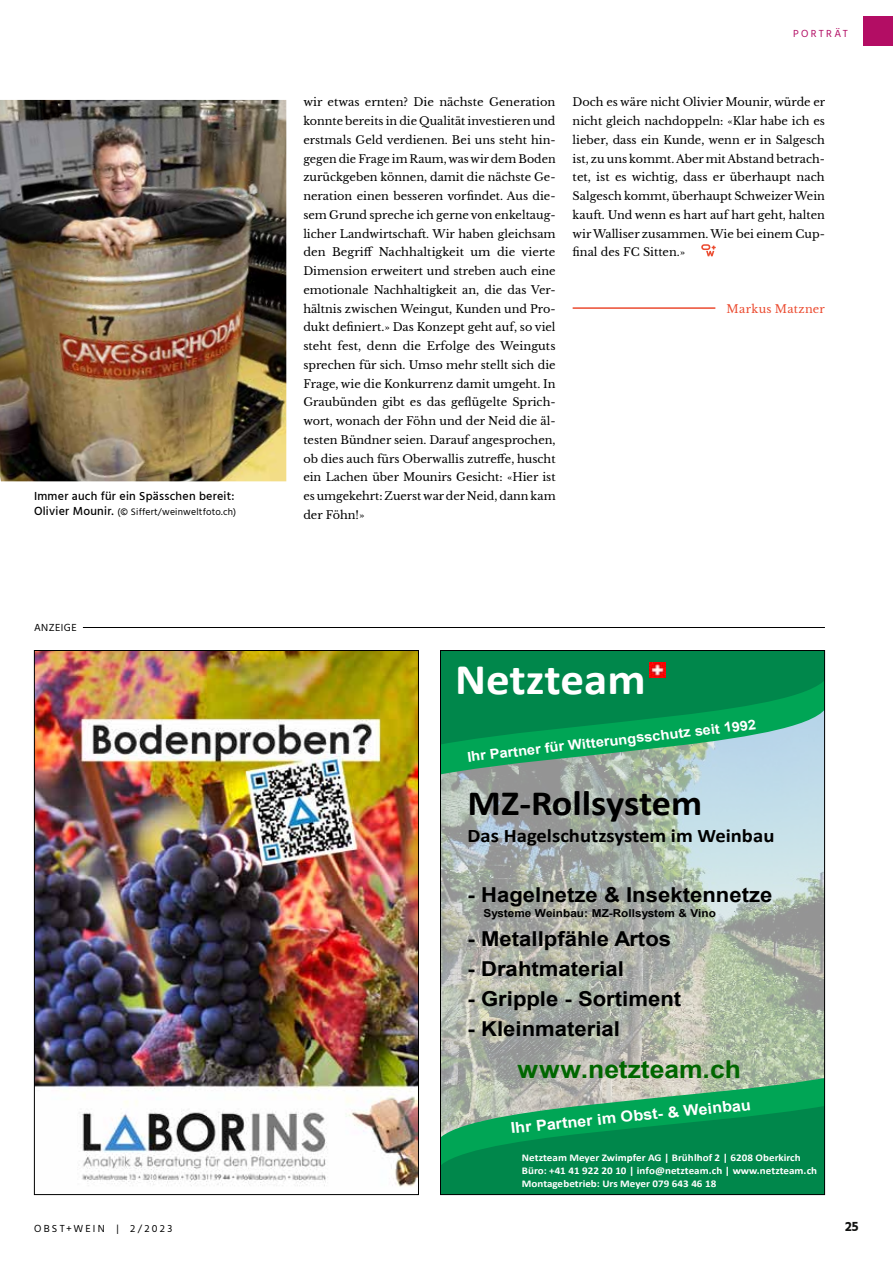
<style>
.page{position:relative;width:893px;height:1263px;background:#fff}
.page>*{position:absolute;margin:0;border:0;box-sizing:border-box;transform-origin:0 0}
.t1{font:700 43.8px "Calibri";color:#fff;scale:1.07 1}
.t2{font:700 35.7px "Calibri";color:#000;scale:1.07 1}
.t3{font:700 24.6px "Arial";color:#060;scale:1.07 1}
.t4{font:700 20.55px "Arial";color:#000;scale:1.07 1}
.t5{font:700 19.2px "Calibri";letter-spacing:.005em;color:#000;scale:1.07 1}
.t6{font:700 15.15px "Arial";color:#fff;scale:1.07 1}
.t7{font:700 13.65px "Arial";color:#fff;scale:1.07 1}
.t8{font:700 13.5px "Hind";color:#121312}
.t9{font:500 12px "Hind";letter-spacing:.02em;color:#000}
.t10{font:11.25px/18.8px "Libre Baskerville";color:#000;text-align:justify}
.t11{font:11.25px "Libre Baskerville";letter-spacing:.02em;color:#eb4b30}
.t12{font:700 10.95px "Arial";color:#000;scale:1.07 1}
.t13{font:10.5px "Hind";letter-spacing:.205em;color:#000}
.t14{font:10.5px "Hind";letter-spacing:.225em;color:#b30d64}
.t15{font:10.5px "Hind";letter-spacing:.04em;color:#000}
.t16{font:700 10.35px/12.8px "Calibri";color:#fff;scale:1.07 1}
.t17{font:9.75px "Hind";letter-spacing:.02em;color:#000}
.s1{font-weight:500;font-size:12px}
</style>
<div class="page">
<div style="left:863px;top:16px;width:30px;height:30px;background:#b30d64"></div>
<hr style="left:573px;top:307px;width:142px;height:2px;background:#eb4b30">
<svg style="left:701px;top:244px;width:15px;height:12px"></svg>
<img style="left:0;top:100px;width:286px;height:381px">
<hr style="left:83px;top:627px;width:742px;height:1px;background:#000">
<img style="left:442px;top:775px;width:381px;height:303px">
<svg style="left:442px;top:1078px;width:381px;height:115px;background:#269962"></svg>
<svg style="left:442px;top:652px;width:381px;height:123px;background:#259b67"></svg>
<img style="left:649px;top:662px;width:17px;height:16px">
<img style="left:36px;top:652px;width:381px;height:535px">
<p class="t9" style="left:34px;top:489px;width:202px">Immer auch für ein Spässchen bereit:</p>
<p class="t17" style="left:34px;top:506px;width:204px"><span class="s1">Olivier Mounir.</span> (© Siffert/weinweltfoto.ch)</p>
<p class="t15" style="left:34px;top:622px;width:44px">ANZEIGE</p>
<p class="t14" style="left:793px;top:27px;width:56px">PORTRÄT</p>
<p class="t10" style="left:303px;top:93px;width:254px">wir etwas ernten? Die nächste Generation konnte bereits in die Qualität investieren und erstmals Geld verdienen. Bei uns steht hin&shy;gegen die Frage im Raum, was wir dem Boden zurückgeben können, damit die nächste Ge&shy;neration einen besseren vorfindet. Aus die&shy;sem Grund spreche ich gerne von enkeltaug&shy;licher Landwirtschaft. Wir haben gleichsam den Begriff Nachhaltigkeit um die vierte Dimension erweitert und streben auch eine emotionale Nachhaltigkeit an, die das Ver&shy;hältnis zwischen Weingut, Kunden und Pro&shy;dukt definiert.» Das Konzept geht auf, so viel steht fest, denn die Erfolge des Weinguts sprechen für sich. Umso mehr stellt sich die Frage, wie die Konkurrenz damit umgeht. In Graubünden gibt es das geflügelte Sprich&shy;wort, wonach der Föhn und der Neid die äl&shy;testen Bündner seien. Darauf angesprochen, ob dies auch fürs Oberwallis zutreffe, huscht ein Lachen über Mounirs Gesicht: «Hier ist es umgekehrt: Zuerst war der Neid, dann kam der Föhn!»</p>
<p class="t10" style="left:573px;top:93px;width:254px">Doch es wäre nicht Olivier Mounir, würde er nicht gleich nachdoppeln: «Klar habe ich es lieber, dass ein Kunde, wenn er in Salgesch ist, zu uns kommt. Aber mit Abstand betrach&shy;tet, ist es wichtig, dass er überhaupt nach Salgesch kommt, überhaupt Schweizer Wein kauft. Und wenn es hart auf hart geht, halten wir Walliser zusammen. Wie bei einem Cup&shy;final des FC Sitten.»</p>
<p class="t11" style="left:727px;top:302px;width:100px">Markus Matzner</p>
<h1 class="t1" style="left:455px;top:661px;width:180px">Netzteam</h1>
<p class="t7" style="left:467px;top:751px;width:273px;rotate:-7deg">Ihr Partner für Witterungsschutz seit 1992</p>
<h2 class="t2" style="left:468px;top:788px;width:221px">MZ-Rollsystem</h2>
<h3 class="t5" style="left:468px;top:828px;width:288px">Das Hagelschutzsystem im Weinbau</h3>
<h3 class="t4" style="left:468px;top:883px;width:286px">- Hagelnetze &amp; Insektennetze</h3>
<p class="t12" style="left:483px;top:907px;width:219px">Systeme Weinbau: MZ-Rollsystem &amp; Vino</p>
<h3 class="t4" style="left:468px;top:927px;width:192px">- Metallpfähle Artos</h3>
<h3 class="t4" style="left:468px;top:957px;width:148px">- Drahtmaterial</h3>
<h3 class="t4" style="left:468px;top:987px;width:201px">- Gripple - Sortiment</h3>
<h3 class="t4" style="left:468px;top:1017px;width:144px">- Kleinmaterial</h3>
<h3 class="t3" style="left:518px;top:1056px;width:210px">www.netzteam.ch</h3>
<h3 class="t6" style="left:510px;top:1120px;width:227px;rotate:-6deg">Ihr Partner im Obst- &amp; Weinbau</h3>
<p class="t16" style="left:522px;top:1152px;width:277px">Netzteam Meyer Zwimpfer AG | Brühlhof 2 | 6208 Oberkirch<br>Büro: +41 41 922 20 10 | info@netzteam.ch | www.netzteam.ch<br>Montagebetrieb: Urs Meyer 079 643 46 18</p>
<p class="t13" style="left:34px;top:1222px;width:140px">OBST+WEIN | 2/2023</p>
<p class="t8" style="left:845px;top:1219px;width:15px">25</p>
</div>
